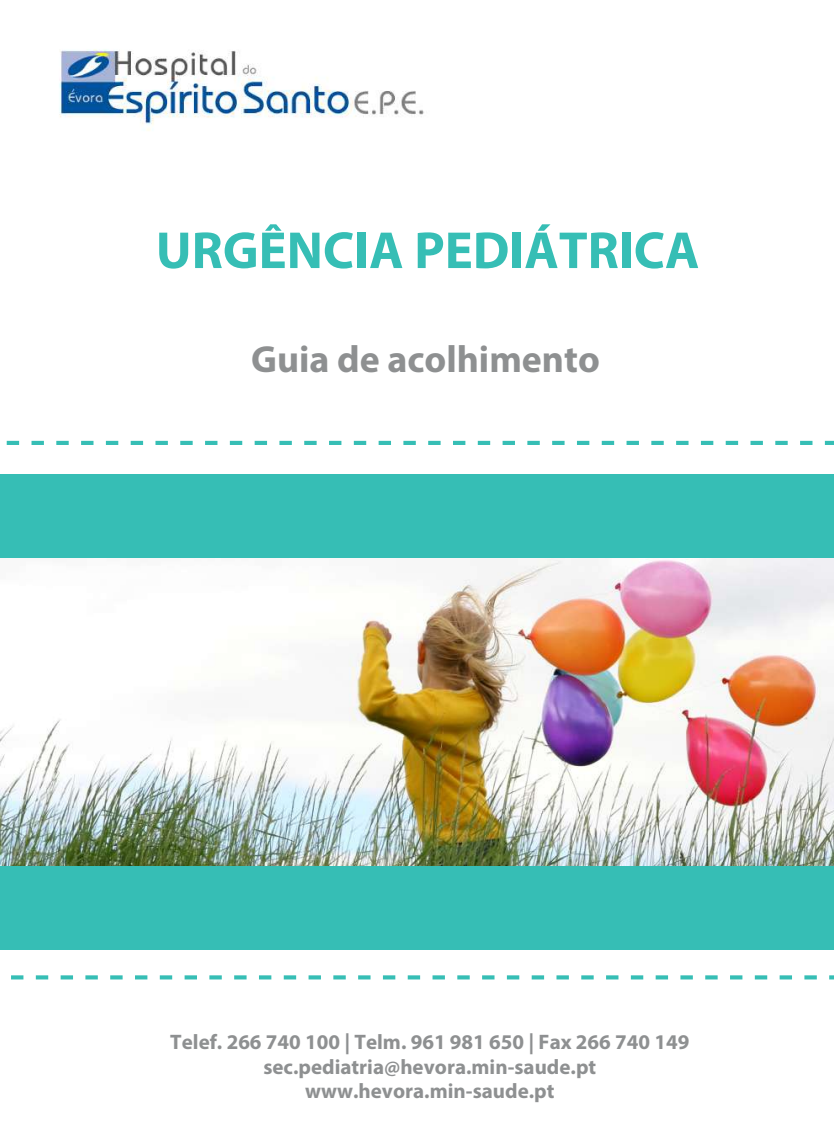
<style>
.page{position:relative;width:834px;height:1137px;background:#fff}
.page>*{position:absolute;margin:0;border:0;box-sizing:border-box;transform-origin:0 0}
.t1{font:700 52.5px "Myriad Pro";color:#36beb5}
.t2{font:700 37.8px "Myriad Pro";color:#8e9091}
.t3{font:700 21px/24.2px "Myriad Pro";color:#8e9091;text-align:center}
</style>
<div class="page">
<img style="left:0;top:557px;width:833px;height:309px">
<div style="left:0;top:474px;width:833px;height:83px;background:#36beb5"></div>
<div style="left:0;top:866px;width:833px;height:84px;background:#36beb5"></div>
<img style="left:59px;top:49px;width:365px;height:82px">
<svg style="left:6px;top:441px;width:827px;height:4px"></svg>
<svg style="left:11px;top:975px;width:822px;height:4px"></svg>
<h1 class="t1" style="left:156px;top:216px;width:545px">URGÊNCIA PEDIÁTRICA</h1>
<h2 class="t2" style="left:251px;top:335px;width:350px">Guia de acolhimento</h2>
<p class="t3" style="left:170px;top:1029px;width:520px">Telef. 266 740 100 | Telm. 961 981 650 | Fax 266 740 149 sec.pediatria@hevora.min-saude.pt www.hevora.min-saude.pt</p>
</div>
